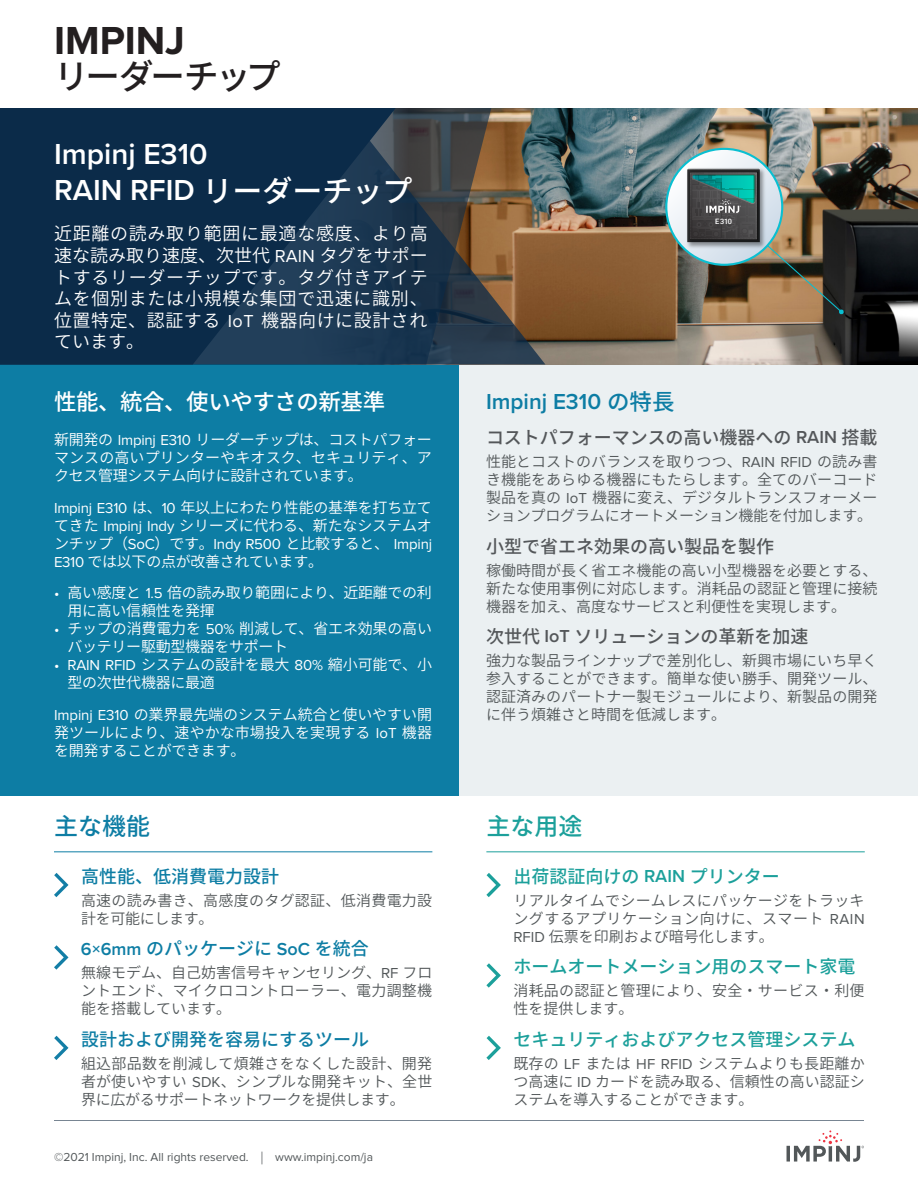
<style>
.page{position:relative;width:918px;height:1188px;background:#fff}
.page>*{position:absolute;margin:0;border:0;box-sizing:border-box;transform-origin:0 0}
.t1{font:700 40.5px "Proxima Nova";color:#231f20}
.t2{font:500 34.5px "Noto Sans CJ Kjp";letter-spacing:-.08em;color:#231f20}
.Product_Name{font:600 30px/36px "Proxima Nova";color:#fff}
.H1_Rule{font:500 24px "Noto Sans CJ Kjp";color:#0d7da4}
.H1_Rule-2{font:500 24px "Noto Sans CJ Kjp";color:#1ca09b}
.t3{font:500 22.5px "Noto Sans CJ Kjp";letter-spacing:-.02em;color:#fff}
.t4{font:600 22.5px "Proxima Nova";color:#0d7da4}
.Intro{font:600 18px/21.6px "Noto Sans CJ Kjp";letter-spacing:.04em;color:#fff;text-align:justify}
.t5{font:500 18px "Noto Sans CJ Kjp";color:#54575a}
.H2_Use_Cases{font:500 18px "Noto Sans CJ Kjp";color:#1ca09b}
.H2_Key_Features{font:500 18px "Noto Sans CJ Kjp";color:#0d7da4}
.Key_Feature_Body{font:600 15px/18px "Noto Sans CJ Kjp";color:#525759;text-align:justify}
.t6{font:600 15px/18px "Noto Sans CJ Kjp";letter-spacing:-.015em;color:#fff;text-align:justify}
.Key_Feature_Body-2{font:600 15px/18px "Noto Sans CJ Kjp";letter-spacing:.02em;color:#525759}
.t7{font:12px "Proxima Nova";color:#525759}
.t8{font:500 7.35px "Roboto";color:#fff}
.s1{font-family:"Noto Sans CJ Kjp";font-weight:500}
.s2{font-family:"Proxima Nova";font-weight:400}
.s3{font-family:"Proxima Nova";font-weight:600}
.s4{font-size:18px}
</style>
<div class="page">
<svg style="left:787px;top:1130px;width:77px;height:32px"></svg>
<hr style="left:54px;top:1120px;width:810px;height:1px;background:#788592">
<div style="left:0;top:364px;width:459px;height:432px;background:#0d7da4"></div>
<div style="left:459px;top:364px;width:459px;height:432px;background:#ebf0f2"></div>
<img style="left:545px;top:108px;width:373px;height:256px">
<svg style="left:519px;top:108px;width:26px;height:256px;background:#72624c"></svg>
<svg style="left:396px;top:108px;width:123px;height:256px;background:#484643"></svg>
<svg style="left:0;top:108px;width:396px;height:256px;background:#102f4c"></svg>
<hr style="left:54px;top:851px;width:378px;height:1px;background:#0d7da4">
<svg style="left:54px;top:873px;width:15px;height:24px"></svg>
<svg style="left:54px;top:945px;width:15px;height:25px"></svg>
<svg style="left:54px;top:1036px;width:15px;height:24px"></svg>
<hr style="left:486px;top:851px;width:379px;height:1px;background:#1ca09b">
<svg style="left:486px;top:873px;width:15px;height:24px"></svg>
<svg style="left:486px;top:963px;width:15px;height:25px"></svg>
<svg style="left:486px;top:1036px;width:15px;height:24px"></svg>
<svg style="left:666px;top:149px;width:116px;height:116px"></svg>
<img style="left:684px;top:166px;width:84px;height:84px">
<img style="left:687px;top:169px;width:157px;height:146px">
<p class="t1" style="left:54px;top:22px;width:132px">IMPINJ</p>
<p class="t2" style="left:54px;top:57px;width:228px">リーダーチップ</p>
<p class="Product_Name" style="left:54px;top:137px;width:360px">Impinj E310<br>RAIN RFID <span class="s1">リーダーチップ</span></p>
<p class="Intro" style="left:54px;top:223px;width:375px">近距離の読み取り範囲に最適な感度、より高速な読み取り速度、次世代 <span class="s2">RAIN</span> タグをサポートするリーダーチップです。タグ付きアイテムを個別または小規模な集団で迅速に識別、位置特定、認証する <span class="s2">IoT</span> 機器向けに設計されています。</p>
<h1 class="t3" style="left:54px;top:389px;width:333px">性能、統合、使いやすさの新基準</h1>
<p class="t6" style="left:54px;top:431px;width:379px">新開発の <span class="s2">Impinj E310</span> リーダーチップは、コストパフォーマンスの高いプリンターやキオスク、セキュリティ、アクセス管理システム向けに設計されています。</p>
<p class="t6" style="left:54px;top:498px;width:380px"><span class="s2">Impinj E310</span> は、<span class="s2">10</span> 年以上にわたり性能の基準を打ち立ててきた <span class="s2">Impinj Indy</span> シリーズに代わる、新たなシステムオンチップ（<span class="s2">SoC</span>）です。<span class="s2">Indy R500</span> と比較すると、 <span class="s2">Impinj E310</span> では以下の点が改善されています。</p>
<p class="t6" style="left:68px;top:584px;width:366px;text-indent:-14px"><span class="s2">•</span> 高い感度と <span class="s2">1.5</span> 倍の読み取り範囲により、近距離での利用に高い信頼性を発揮</p>
<p class="t6" style="left:68px;top:620px;width:366px;text-indent:-14px"><span class="s2">•</span> チップの消費電力を <span class="s2">50%</span> 削減して、省エネ効果の高いバッテリー駆動型機器をサポート</p>
<p class="t6" style="left:68px;top:656px;width:366px;text-indent:-14px"><span class="s2">• RAIN RFID</span> システムの設計を最大 <span class="s2">80%</span> 縮小可能で、小型の次世代機器に最適</p>
<p class="t6" style="left:54px;top:705px;width:380px"><span class="s2">Impinj E310</span> の業界最先端のシステム統合と使いやすい開発ツールにより、速やかな市場投入を実現する <span class="s2">IoT</span> 機器を開発することができます。</p>
<p class="H1_Rule" style="left:54px;top:813px;width:97px">主な機能</p>
<p class="H2_Key_Features" style="left:81px;top:866px;width:199px">高性能、低消費電力設計</p>
<p class="Key_Feature_Body-2" style="left:81px;top:892px;width:353px">高速の読み書き、高感度のタグ認証、低消費電力設計を可能にします。</p>
<p class="H2_Key_Features" style="left:81px;top:939px;width:289px"><span class="s3">6×6mm</span> のパッケージに <span class="s3">SoC</span> を統合</p>
<p class="Key_Feature_Body" style="left:81px;top:964px;width:353px">無線モデム、自己妨害信号キャンセリング、<span class="s2">RF</span> フロントエンド、マイクロコントローラー、電力調整機能を搭載しています。</p>
<p class="H2_Key_Features" style="left:81px;top:1029px;width:289px">設計および開発を容易にするツール</p>
<p class="Key_Feature_Body" style="left:81px;top:1055px;width:353px">組込部品数を削減して煩雑さをなくした設計、開発者が使いやすい <span class="s2">SDK</span>、シンプルな開発キット、全世界に広がるサポートネットワークを提供します。</p>
<p class="t7" style="left:54px;top:1152px;width:321px">©2021 Impinj, Inc. All rights reserved. <span class="s4">|</span> www.impinj.com/ja</p>
<p class="t8" style="left:715px;top:216px;width:18px">E310</p>
<h1 class="t4" style="left:486px;top:388px;width:190px">Impinj E310 <span class="s1">の特長</span></h1>
<h2 class="t5" style="left:486px;top:427px;width:393px">コストパフォーマンスの高い機器への <span class="s3">RAIN</span> 搭載</h2>
<p class="Key_Feature_Body" style="left:486px;top:453px;width:393px">性能とコストのバランスを取りつつ、<span class="s2">RAIN RFID</span> の読み書き機能をあらゆる機器にもたらします。全てのバーコード製品を真の <span class="s2">IoT</span> 機器に変え、デジタルトランスフォーメーションプログラムにオートメーション機能を付加します。</p>
<h2 class="t5" style="left:486px;top:536px;width:289px">小型で省エネ効果の高い製品を製作</h2>
<p class="Key_Feature_Body" style="left:486px;top:561px;width:393px">稼働時間が長く省エネ機能の高い小型機器を必要とする、新たな使用事例に対応します。消耗品の認証と管理に接続機器を加え、高度なサービスと利便性を実現します。</p>
<h2 class="t5" style="left:486px;top:626px;width:324px">次世代 <span class="s3">IoT</span> ソリューションの革新を加速</h2>
<p class="Key_Feature_Body" style="left:486px;top:652px;width:393px">強力な製品ラインナップで差別化し、新興市場にいち早く参入することができます。簡単な使い勝手、開発ツール、認証済みのパートナー製モジュールにより、新製品の開発に伴う煩雑さと時間を低減します。</p>
<p class="H1_Rule-2" style="left:486px;top:813px;width:97px">主な用途</p>
<p class="H2_Use_Cases" style="left:513px;top:866px;width:268px">出荷認証向けの <span class="s3">RAIN</span> プリンター</p>
<p class="Key_Feature_Body" style="left:513px;top:892px;width:353px">リアルタイムでシームレスにパッケージをトラッキングするアプリケーション向けに、スマート <span class="s2">RAIN RFID</span> 伝票を印刷および暗号化します。</p>
<p class="H2_Use_Cases" style="left:513px;top:957px;width:343px">ホームオートメーション用のスマート家電</p>
<p class="Key_Feature_Body-2" style="left:513px;top:982px;width:353px">消耗品の認証と管理により、安全・サービス・利便性を提供します。</p>
<p class="H2_Use_Cases" style="left:513px;top:1029px;width:343px">セキュリティおよびアクセス管理システム</p>
<p class="Key_Feature_Body" style="left:513px;top:1055px;width:353px">既存の <span class="s2">LF</span> または <span class="s2">HF RFID</span> システムよりも長距離かつ高速に <span class="s2">ID</span> カードを読み取る、信頼性の高い認証システムを導入することができます。</p>
</div>
